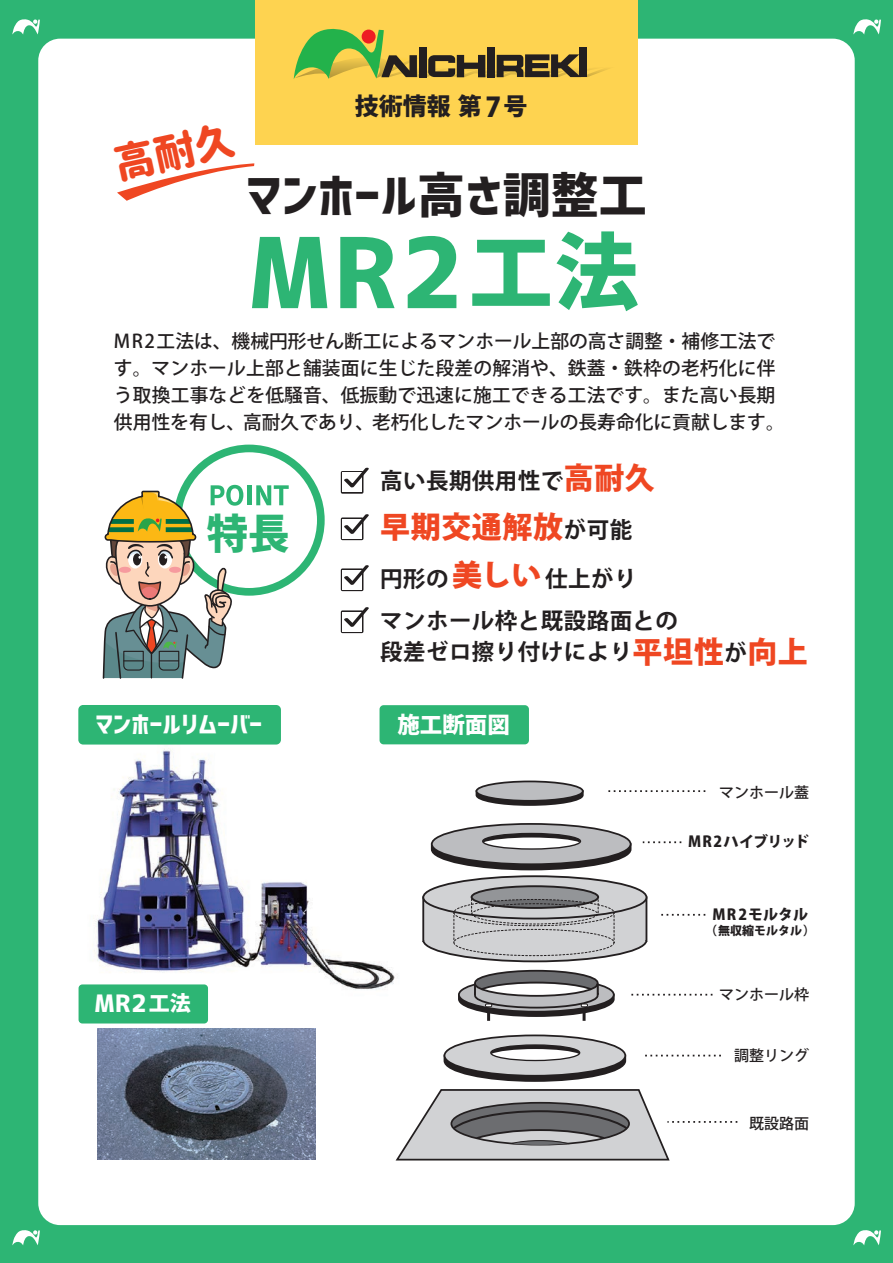
<style>
.page{position:relative;width:893px;height:1263px;background:#2db574}
.page>*{position:absolute;margin:0;border:0;box-sizing:border-box;transform-origin:0 0}
.t1{font:97.5px "Corporate Logo Bold";color:#2db574}
.t2{font:48px "Corporate Logo Bold";color:#231f20}
.t3{font:41.4px "Corporate Logo Bold";color:#2db574}
.t4{font:800 30px "Koz Go Pr 6 N";letter-spacing:.02em;color:#ef4722}
.t5{font:24px "Corporate Logo Bold";color:#fff}
.t6{font:24px "Corporate Logo Bold";color:#231f20}
.t7{font:700 22.5px/42.6px "Koz Go Pr 6 N";letter-spacing:.02em;color:#231f20}
.t8{font:22.5px "Corporate Logo Bold";color:#fff}
.t9{font:500 18.75px/27px "Koz Go Pr 6 N";letter-spacing:.01em;color:#231f20}
.t10{font:500 15px "Koz Go Pr 6 N";color:#231f20}
.t11{font:800 15px "Koz Go Pr 6 N";color:#231f20}
.t12{font:800 15px "Koz Go Pr 6 N";letter-spacing:.02em;color:#231f20}
.t13{font:800 12px "Koz Go Pr 6 N";color:#231f20}
.s1{font-family:"Koz Go Pr 6 N";font-weight:800}
.s2{font-family:"Koz Go Pr 6 N";font-weight:800;font-size:27px}
.s3{font-size:84px}
.s4{font-size:21px}
.s5{font-weight:800;font-size:30px;color:#ef4722}
.s6{font-weight:700;font-size:22.5px;color:#231f20}
</style>
<div class="page">
<div style="left:38px;top:39px;width:817px;height:1186px;background:#fff;border-radius:22px"></div>
<svg style="left:12px;top:1230px;width:28px;height:15px"></svg>
<svg style="left:853px;top:1230px;width:28px;height:15px"></svg>
<svg style="left:12px;top:19px;width:28px;height:16px"></svg>
<svg style="left:853px;top:19px;width:28px;height:16px"></svg>
<img style="left:78px;top:733px;width:328px;height:263px">
<div style="left:381px;top:706px;width:147px;height:37px;background:#2db574;border-radius:3px"></div>
<div style="left:380px;top:705px;width:149px;height:39px;border:2px solid #2db574;border-radius:3px"></div>
<div style="left:174px;top:445px;width:151px;height:151px;border:8px solid #2db574;border-radius:50%"></div>
<hr style="left:247px;top:485px;width:4px;height:20px;background:#2db574">
<svg style="left:256px;top:485px;width:33px;height:20px"></svg>
<div style="left:255px;top:0;width:383px;height:145px;background:#fed350"></div>
<div style="left:80px;top:985px;width:127px;height:37px;background:#2db574;border-radius:3px"></div>
<div style="left:79px;top:984px;width:129px;height:39px;border:2px solid #2db574;border-radius:3px"></div>
<div style="left:341px;top:471px;width:22px;height:23px;border:3px solid #231f20"></div>
<div style="left:342px;top:472px;width:20px;height:20px;background:#fff"></div>
<svg style="left:343px;top:467px;width:26px;height:21px"></svg>
<div style="left:341px;top:517px;width:22px;height:23px;border:3px solid #231f20"></div>
<div style="left:342px;top:519px;width:20px;height:20px;background:#fff"></div>
<svg style="left:343px;top:514px;width:26px;height:20px"></svg>
<div style="left:341px;top:568px;width:22px;height:23px;border:3px solid #231f20"></div>
<div style="left:342px;top:570px;width:20px;height:20px;background:#fff"></div>
<svg style="left:343px;top:565px;width:26px;height:20px"></svg>
<div style="left:341px;top:610px;width:22px;height:23px;border:3px solid #231f20"></div>
<div style="left:342px;top:612px;width:20px;height:20px;background:#fff"></div>
<svg style="left:343px;top:607px;width:26px;height:20px"></svg>
<svg style="left:102px;top:485px;width:141px;height:194px"></svg>
<svg style="left:294px;top:28px;width:313px;height:51px"></svg>
<img style="left:97px;top:1028px;width:218px;height:131px">
<div style="left:80px;top:706px;width:200px;height:37px;background:#2db574;border-radius:4px"></div>
<div style="left:78px;top:705px;width:203px;height:39px;border:3px solid #2db574;border-radius:4px"></div>
<svg style="left:475px;top:789px;width:109px;height:17px"></svg>
<div style="left:476px;top:781px;width:107px;height:20px;background:#bcbdc0;border-radius:50%"></div>
<div style="left:476px;top:780px;width:108px;height:22px;border:2px solid #231f20;border-radius:50%"></div>
<div style="left:432px;top:824px;width:199px;height:40px;background:#bcbdc0;border-radius:50%"></div>
<div style="left:431px;top:823px;width:200px;height:42px;border:2px solid #231f20;border-radius:50%"></div>
<div style="left:423px;top:876px;width:223px;height:42px;background:#d1d2d4;border-radius:50%"></div>
<div style="left:422px;top:875px;width:225px;height:44px;border:2px solid #231f20;border-radius:50%"></div>
<div style="left:472px;top:886px;width:126px;height:22px;background:#939598;border-radius:50%"></div>
<svg style="left:430px;top:833px;width:202px;height:38px"></svg>
<svg style="left:444px;top:1035px;width:181px;height:41px"></svg>
<div style="left:444px;top:1034px;width:182px;height:43px;border:2px solid #231f20;border-radius:50%"></div>
<div style="left:490px;top:1044px;width:90px;height:17px;border:1px solid #231f20;border-radius:50%"></div>
<div style="left:471px;top:885px;width:128px;height:24px;border:2px solid #231f20;border-radius:50%"></div>
<svg style="left:422px;top:895px;width:226px;height:68px"></svg>
<svg style="left:458px;top:969px;width:157px;height:52px"></svg>
<svg style="left:608px;top:790px;width:97px;height:2px"></svg>
<svg style="left:631px;top:994px;width:81px;height:1px"></svg>
<svg style="left:395px;top:1045px;width:342px;height:116px"></svg>
<svg style="left:643px;top:841px;width:38px;height:2px"></svg>
<svg style="left:661px;top:914px;width:44px;height:2px"></svg>
<svg style="left:117px;top:163px;width:137px;height:38px"></svg>
<p class="t6" style="left:355px;top:90px;width:174px">技術情報 <span class="s1">第</span><span class="s2">7</span><span class="s1">号</span></p>
<h2 class="t2" style="left:246px;top:163px;width:402px">マンホール高さ調整工</h2>
<h1 class="t1" style="left:248px;top:206px;width:392px">MR2<span class="s3">工法</span></h1>
<p class="t9" style="left:114px;top:327px;width:672px">MR2工法は、機械円形せん断工によるマンホール上部の高さ調整・補修工法です。マンホール上部と舗装面に生じた段差の解消や、鉄蓋・鉄枠の老朽化に伴う取換工事などを低騒音、低振動で迅速に施工できる工法です。また高い長期供用性を有し、高耐久であり、老朽化したマンホールの長寿命化に貢献します。</p>
<h3 class="t3" style="left:207px;top:506px;width:84px">特長</h3>
<p class="t5" style="left:95px;top:707px;width:168px">マンホールリムーバー</p>
<p class="t5" style="left:94px;top:987px;width:98px">MR2<span class="s4">工法</span></p>
<p class="t7" style="left:380px;top:460px;width:276px">高い長期供用性で<span class="s5">高耐久</span></p>
<h3 class="t4" style="left:380px;top:510px;width:254px">早期交通解放<span class="s6">が可能</span></h3>
<p class="t7" style="left:380px;top:557px;width:299px">円形の<span class="s5">美しい</span>仕上がり<br>マンホール枠と既設路面との</p>
<p class="t7" style="left:380px;top:631px;width:429px">段差ゼロ擦り付けにより<span class="s5">平坦性</span>が<span class="s5">向上</span></p>
<p class="t8" style="left:397px;top:709px;width:114px">施工断面図</p>
<p class="t10" style="left:719px;top:784px;width:91px">マンホール蓋</p>
<p class="t11" style="left:688px;top:833px;width:123px">MR2ハイブリッド</p>
<p class="t12" style="left:712px;top:906px;width:97px">MR2モルタル</p>
<p class="t13" style="left:705px;top:924px;width:112px">（無収縮モルタル）</p>
<p class="t10" style="left:719px;top:986px;width:91px">マンホール枠</p>
<p class="t10" style="left:734px;top:1046px;width:76px">調整リング</p>
<p class="t10" style="left:749px;top:1114px;width:61px">既設路面</p>
</div>
